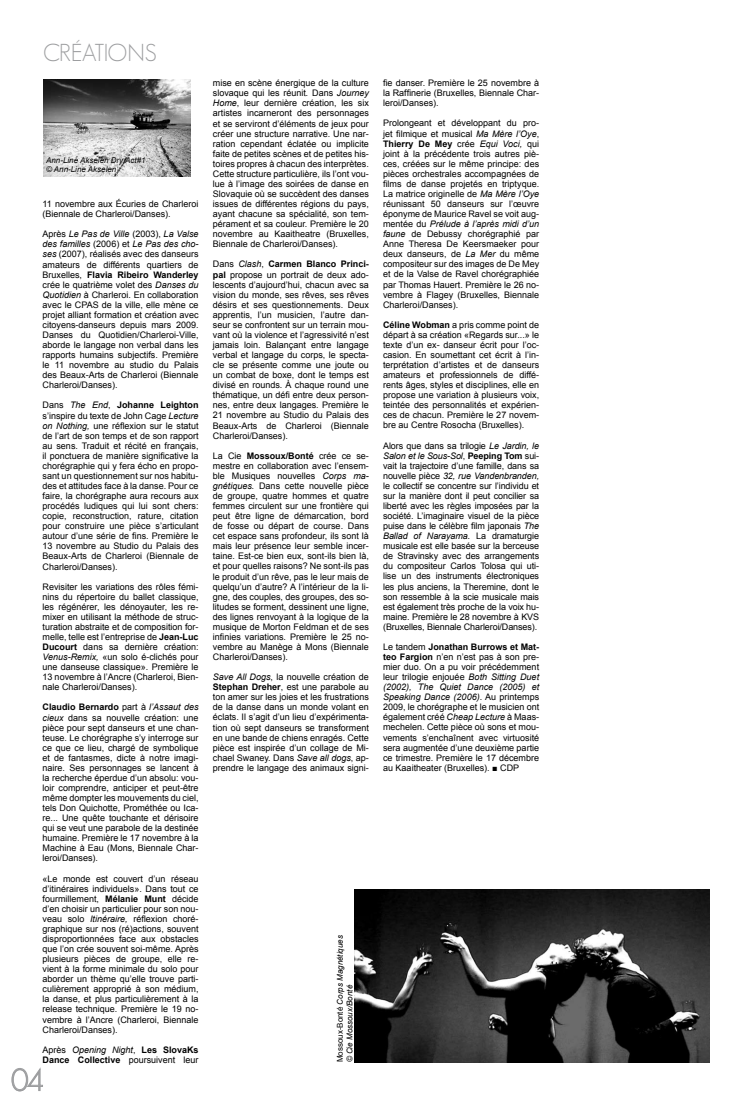
<style>
.page{position:relative;width:752px;height:1106px;background:#fff}
.page>*{position:absolute;margin:0;border:0;box-sizing:border-box;transform-origin:0 0}
.t1{font:300 30px "Geosans";color:#9c9d9f}
.t2{font:300 24px "Geosans";letter-spacing:-.03em;color:#9c9d9f}
.t3{font:9px/10.1px "Arial";color:#000;text-align:justify}
.t4{font:700 9px/10.1px "Arial";color:#000}
.t5{font:italic 8px/9.6px "Arial";color:#000}
.s1{font-style:italic}
.s2{font-weight:700}
.s3{font-weight:400}
.s4{font-weight:400;font-style:italic}
.s5{font-style:normal}
</style>
<div class="page">
<svg style="left:11px;top:1067px;width:32px;height:24px"></svg>
<img style="left:354px;top:889px;width:355px;height:173px">
<img style="left:44px;top:79px;width:146px;height:97px">
<h2 class="t2" style="left:43px;top:39px;width:113px">CRÉATIO NS</h2>
<p class="t5" style="left:46px;top:155px;width:101px">Ann-Line Akselen Dry Act#1 © Ann-Line Akselen</p>
<p class="t3" style="left:43px;top:199px;width:157px">11 novembre aux Écuries de Charleroi (Biennale de Charleroi/Danses).</p>
<p class="t3" style="left:43px;top:229px;width:157px">Après <span class="s1">Le Pas de Ville</span> (2003), <span class="s1">La Valse des familles</span> (2006) et <span class="s1">Le Pas des cho&shy;ses</span> (2007), réalisés avec des danseurs amateurs de différents quartiers de Bruxelles, <span class="s2">Flavia Ribeiro Wanderley </span>crée le quatrième volet des <span class="s1">Danses du Quotidien</span> à Charleroi. En collaboration avec le CPAS de la ville, elle mène ce projet alliant formation et création avec citoyens-danseurs depuis mars 2009.<br>Danses du Quotidien/Charleroi-Ville, aborde le langage non verbal dans les rapports humains subjectifs. Première le 11 novembre au studio du Palais des Beaux-Arts de Charleroi (Biennale Charleroi/Danses).</p>
<p class="t3" style="left:43px;top:400px;width:157px">Dans <span class="s1">The End</span>, <span class="s2">Johanne Leighton </span>s’inspire du texte de John Cage <span class="s1">Lecture on Nothing,</span> une réflexion sur le statut de l’art de son temps et de son rapport au sens. Traduit et récité en français, il ponctuera de manière significative la chorégraphie qui y fera écho en propo&shy;sant un questionnement sur nos habitu&shy;des et attitudes face à la danse. Pour ce faire, la chorégraphe aura recours aux procédés ludiques qui lui sont chers: copie, reconstruction, rature, citation pour construire une pièce s’articulant autour d’une série de fins. Première le 13 novembre au Studio du Palais des Beaux-Arts de Charleroi (Biennale de Charleroi/Danses).</p>
<p class="t3" style="left:43px;top:581px;width:157px">Revisiter les variations des rôles fémi&shy;nins du répertoire du ballet classique, les régénérer, les dénoyauter, les re&shy;mixer en utilisant la méthode de struc&shy;turation abstraite et de composition for&shy;melle, telle est l’entreprise de <span class="s2">Jean-Luc Ducourt</span> dans sa dernière création:<br><span class="s1">Venus-Remix,</span> «un solo é-clichés pour une danseuse classique». Première le 13 novembre à l’Ancre (Charleroi, Bien&shy;nale Charleroi/Danses).</p>
<p class="t3" style="left:43px;top:702px;width:157px"><span class="s2">Claudio Bernardo</span> part à <span class="s1">l’Assaut des cieux</span> dans sa nouvelle création: une pièce pour sept danseurs et une chan&shy;teuse. Le chorégraphe s’y interroge sur ce que ce lieu, chargé de symbolique et de fantasmes, dicte à notre imagi&shy;naire. Ses personnages se lancent à la recherche éperdue d’un absolu: vou&shy;loir comprendre, anticiper et peut-être même dompter les mouvements du ciel, tels Don Quichotte, Prométhée ou Ica&shy;re... Une quête touchante et dérisoire qui se veut une parabole de la destinée humaine. Première le 17 novembre à la Machine à Eau (Mons, Biennale Char&shy;leroi/Danses).</p>
<p class="t3" style="left:43px;top:873px;width:157px">«Le monde est couvert d’un réseau d’itinéraires individuels». Dans tout ce fourmillement, <span class="s2">Mélanie Munt</span> décide d’en choisir un particulier pour son nou&shy;veau solo <span class="s1">Itinéraire,</span> réflexion choré&shy;graphique sur nos (ré)actions, souvent disproportionnées face aux obstacles que l’on crée souvent soi-même. Après plusieurs pièces de groupe, elle re&shy;vient à la forme minimale du solo pour aborder un thème qu’elle trouve parti&shy;culièrement approprié à son médium, la danse, et plus particulièrement à la release technique. Première le 19 no&shy;vembre à l’Ancre (Charleroi, Biennale Charleroi/Danses).</p>
<p class="t4" style="left:43px;top:1044px;width:157px"><span class="s3">Après</span> <span class="s4">Opening Night</span><span class="s3">,</span> Les SlovaKs<br>Dance Collective <span class="s3">poursuivent leur</span></p>
<h1 class="t1" style="left:11px;top:1063px;width:33px">04</h1>
<p class="t3" style="left:213px;top:78px;width:157px">mise en scène énergique de la culture slovaque qui les réunit<span class="s1">.</span> Dans <span class="s1">Journey Home</span>, leur dernière création, les six artistes incarneront des personnages et se serviront d’éléments de jeux pour créer une structure narrative. Une nar&shy;ration cependant éclatée ou implicite faite de petites scènes et de petites his&shy;toires propres à chacun des interprètes.<br>Cette structure particulière, ils l’ont vou&shy;lue à l’image des soirées de danse en Slovaquie où se succèdent des danses issues de différentes régions du pays, ayant chacune sa spécialité, son tem&shy;pérament et sa couleur. Première le 20 novembre au Kaaitheatre (Bruxelles, Biennale de Charleroi/Danses).</p>
<p class="t3" style="left:213px;top:259px;width:157px">Dans <span class="s1">Clash</span>, <span class="s2">Carmen Blanco Princi&shy;pal</span> propose un portrait de deux ado&shy;lescents d’aujourd’hui, chacun avec sa vision du monde, ses rêves, ses rêves désirs et ses questionnements. Deux apprentis, l’un musicien, l’autre dan&shy;seur se confrontent sur un terrain mou&shy;vant où la violence et l’agressivité n’est jamais loin. Balançant entre langage verbal et langage du corps, le specta&shy;cle se présente comme une joute ou un combat de boxe, dont le temps est divisé en rounds. À chaque round une thématique, un défi entre deux person&shy;nes, entre deux langages. Première le 21 novembre au Studio du Palais des Beaux-Arts de Charleroi (Biennale Charleroi/Danses).</p>
<p class="t3" style="left:213px;top:450px;width:157px">La Cie <span class="s2">Mossoux/Bonté</span> crée ce se&shy;mestre en collaboration avec l’ensem&shy;ble Musiques nouvelles <span class="s1">Corps ma&shy;gnétiques.</span> Dans cette nouvelle pièce de groupe, quatre hommes et quatre femmes circulent sur une frontière qui peut être ligne de démarcation, bord de fosse ou départ de course. Dans cet espace sans profondeur, ils sont là mais leur présence leur semble incer&shy;taine. Est-ce bien eux, sont-ils bien là, et pour quelles raisons? Ne sont-ils pas le produit d’un rêve, pas le leur mais de quelqu’un d’autre? A l’intérieur de la li&shy;gne, des couples, des groupes, des so&shy;litudes se forment, dessinent une ligne, des lignes renvoyant à la logique de la musique de Morton Feldman et de ses infinies variations. Première le 25 no&shy;vembre au Manège à Mons (Biennale Charleroi/Danses).</p>
<p class="t3" style="left:213px;top:672px;width:157px"><span class="s1">Save All Dogs</span>, la nouvelle création de <span class="s2">Stephan Dreher</span>, est une parabole au ton amer sur les joies et les frustrations de la danse dans un monde volant en éclats. Il s’agit d’un lieu d’expérimenta&shy;tion où sept danseurs se transforment en une bande de chiens enragés. Cette pièce est inspirée d’un collage de Mi&shy;chael Swaney. Dans <span class="s1">Save all dogs</span>, ap&shy;prendre le langage des animaux signi-</p>
<p class="t3" style="left:383px;top:78px;width:157px">fie danser. Première le 25 novembre à la Raffinerie (Bruxelles, Biennale Char&shy;leroi/Danses).</p>
<p class="t3" style="left:383px;top:118px;width:157px">Prolongeant et développant du pro&shy;jet filmique et musical <span class="s1">Ma Mère l’Oye</span>, <span class="s2">Thierry De Mey</span> crée <span class="s1">Equi Voci,</span> qui joint à la précédente trois autres piè&shy;ces, créées sur le même principe: des pièces orchestrales accompagnées de films de danse projetés en triptyque.<br>La matrice originelle de <span class="s1">Ma Mère l’Oye </span>réunissant 50 danseurs sur l’œuvre éponyme de Maurice Ravel se voit aug&shy;mentée du <span class="s1">Prélude à l’après midi d’un faune</span> de Debussy chorégraphié par Anne Theresa De Keersmaeker pour deux danseurs, de <span class="s1">La Mer</span> du même compositeur sur des images de De Mey et de la Valse de Ravel chorégraphiée par Thomas Hauert. Première le 26 no&shy;vembre à Flagey (Bruxelles, Biennale Charleroi/Danses).</p>
<p class="t3" style="left:383px;top:320px;width:157px"><span class="s2">Céline Wobman</span> a pris comme point de départ à sa création «Regards sur...» le texte d’un ex- danseur écrit pour l’oc&shy;casion. En soumettant cet écrit à l’in&shy;terprétation d’artistes et de danseurs amateurs et professionnels de diffé&shy;rents âges, styles et disciplines, elle en propose une variation à plusieurs voix, teintée des personnalités et expérien&shy;ces de chacun. Première le 27 novem&shy;bre au Centre Rosocha (Bruxelles).</p>
<p class="t3" style="left:383px;top:440px;width:157px">Alors que dans sa trilogie <span class="s1">Le Jardin, le Salon et le Sous-Sol</span>, <span class="s2">Peeping Tom</span> sui&shy;vait la trajectoire d’une famille, dans sa nouvelle pièce <span class="s1">32, rue Vandenbranden, </span>le collectif se concentre sur l’individu et sur la manière dont il peut concilier sa liberté avec les règles imposées par la société. L’imaginaire visuel de la pièce puise dans le célèbre film japonais <span class="s1">The Ballad of Narayama.</span> La dramaturgie musicale est elle basée sur la berceuse de Stravinsky avec des arrangements du compositeur Carlos Tolosa qui uti&shy;lise un des instruments électroniques les plus anciens, la Theremine, dont le son ressemble à la scie musicale mais est également très proche de la voix hu&shy;maine. Première le 28 novembre à KVS (Bruxelles, Biennale Charleroi/Danses).</p>
<p class="t3" style="left:383px;top:642px;width:157px">Le tandem <span class="s2">Jonathan Burrows et Mat&shy;teo Fargion</span> n’en n’est pas à son pre&shy;mier duo. On a pu voir précédemment leur trilogie enjouée <span class="s1">Both Sitting Duet (2002), The Quiet Dance (2005) et Speaking Dance (2006)</span>. Au printemps 2009, le chorégraphe et le musicien ont également créé <span class="s1">Cheap Lecture</span> à Maas&shy;mechelen. Cette pièce où sons et mou&shy;vements s’enchaînent avec virtuosité sera augmentée d’une deuxième partie ce trimestre. Première le 17 décembre au Kaaitheater (Bruxelles). ■ CDP</p>
<p class="t5" style="left:335px;top:1062px;width:129px;rotate:-90deg"><span class="s5">Mossoux-Bonté</span> Corps Magnétiques © Cie Mossoux/Bonté</p>
</div>
